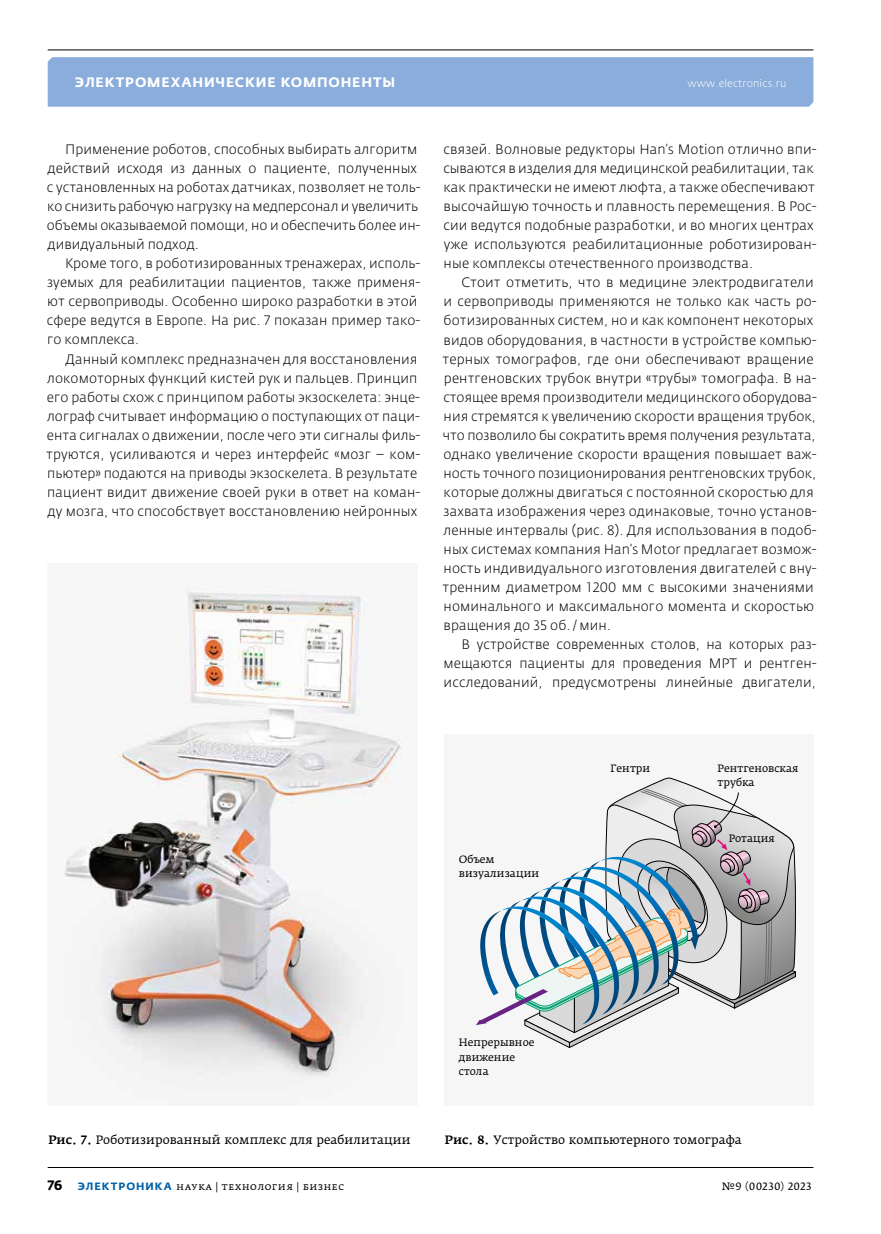
<style>
.page{position:relative;width:881px;height:1234px;background:#fff}
.page>*{position:absolute;margin:0;border:0;box-sizing:border-box;transform-origin:0 0}
.t1{font:300 13.5px/19px "Fedra Sans Pro";letter-spacing:.01em;color:#000}
.t2{font:700 13.5px "Fedra Sans Alt Pro";letter-spacing:.06em;color:#fff}
.t3{font:12px "Fedra Serif A Pro";letter-spacing:.005em;color:#000}
.t4{font:10.5px/14.2px "Fedra Serif A Pro";color:#000}
.t5{font:10.5px "Fedra Serif A Pro";letter-spacing:.02em;color:#000}
.t6{font:300 10.5px "Fedra Sans Pro";letter-spacing:.015em;color:#fff}
.t7{font:10.5px "Fedra Serif A Pro";letter-spacing:.035em;color:#000}
.s1{font-weight:500}
.s2{font-family:"Fedra Sans Pro";font-weight:700;font-size:13.5px}
.s3{font-family:"Fedra Sans Alt Pro";font-weight:700;color:#0061a7}
</style>
<div class="page">
<div style="left:48px;top:57px;width:765px;height:50px;background:#8baddc"></div>
<hr style="left:48px;top:49px;width:765px;height:1px;background:#000">
<hr style="left:48px;top:1166px;width:765px;height:1px;background:#000">
<img style="left:64px;top:587px;width:348px;height:503px">
<div style="left:444px;top:734px;width:369px;height:371px;background:#f6f6f6"></div>
<svg style="left:643px;top:777px;width:55px;height:11px"></svg>
<svg style="left:476px;top:788px;width:320px;height:259px"></svg>
<p class="t2" style="left:75px;top:74px;width:322px">ЭЛЕКТРОМЕХАНИЧЕСКИЕ КОМПОНЕНТЫ</p>
<p class="t6" style="left:687px;top:77px;width:100px">www.electronics.ru</p>
<p class="t1" style="left:47px;top:140px;width:375px;text-indent:18px">Применение роботов, способных выбирать алгоритм действий исходя из данных о пациенте, полученных с установленных на роботах датчиках, позволяет не толь&shy;ко снизить рабочую нагрузку на медперсонал и увеличить объемы оказываемой помощи, но и обеспечить более ин&shy;дивидуальный подход.</p>
<p class="t1" style="left:47px;top:254px;width:375px;text-indent:18px">Кроме того, в роботизированных тренажерах, исполь&shy;зуемых для реабилитации пациентов, также применя&shy;ют сервоприводы. Особенно широко разработки в этой сфере ведутся в Европе. На рис. 7 показан пример тако&shy;го комплекса.</p>
<p class="t1" style="left:46px;top:349px;width:375px;text-indent:19px">Данный комплекс предназначен для восстановления локомоторных функций кистей рук и пальцев. Принцип его работы схож с принципом работы экзоскелета: энце&shy;лограф считывает информацию о поступающих от паци&shy;ента сигналах о движении, после чего эти сигналы филь&shy;труются, усиливаются и через интерфейс «мозг – ком&shy;пьютер» подаются на приводы экзоскелета. В результате пациент видит движение своей руки в ответ на коман&shy;ду мозга, что способствует восстановлению нейронных</p>
<p class="t1" style="left:443px;top:140px;width:375px">связей. Волновые редукторы Han’s Motion отлично впи&shy;сываются в изделия для медицинской реабилитации, так как практически не имеют люфта, а также обеспечивают высочайшую точность и плавность перемещения. В Рос&shy;сии ведутся подобные разработки, и во многих центрах уже используются реабилитационные роботизирован&shy;ные комплексы отечественного производства.</p>
<p class="t1" style="left:442px;top:273px;width:375px;text-indent:19px">Стоит отметить, что в медицине электродвигатели и сервоприводы применяются не только как часть ро&shy;ботизированных систем, но и как компонент некоторых видов оборудования, в частности в устройстве компью&shy;терных томографов, где они обеспечивают вращение рентгеновских трубок внутри «трубы» томографа. В на&shy;стоящее время производители медицинского оборудова&shy;ния стремятся к увеличению скорости вращения трубок, что позволило бы сократить время получения результата, однако увеличение скорости вращения повышает важ&shy;ность точного позиционирования рентгеновских трубок, которые должны двигаться с постоянной скоростью для захвата изображения через одинаковые, точно установ&shy;ленные интервалы (рис. 8). Для использования в подоб&shy;ных системах компания Han’s Motor предлагает возмож&shy;ность индивидуального изготовления двигателей с вну&shy;тренним диаметром 1 200 мм с высокими значениями номинального и максимального момента и скоростью вращения до 35 об./мин.</p>
<p class="t1" style="left:443px;top:634px;width:374px;text-align:justify;text-indent:18px">В устройстве современных столов, на которых раз&shy;мещаются пациенты для проведения МРТ и рентген&shy;исследований, предусмотрены линейные двигатели,</p>
<p class="t4" style="left:458px;top:852px;width:82px">Объем визуализации</p>
<p class="t4" style="left:610px;top:761px;width:41px">Гентри</p>
<p class="t4" style="left:717px;top:761px;width:82px">Рентгеновская трубка</p>
<p class="t4" style="left:728px;top:832px;width:48px">Ротация</p>
<p class="t4" style="left:458px;top:1036px;width:77px">Непрерывное движение стола</p>
<p class="t3" style="left:48px;top:1131px;width:364px"><span class="s1">Рис. 7.</span> Роботизированный комплекс для реабилитации</p>
<p class="t3" style="left:444px;top:1131px;width:298px"><span class="s1">Рис. 8.</span> Устройство компьютерного томографа</p>
<p class="t5" style="left:48px;top:1179px;width:298px"><span class="s2">76</span> <span class="s3">ЭЛЕКТРОНИКА</span> наука | технология | бизнес</p>
<p class="t7" style="left:721px;top:1179px;width:91px">№9 (00230) 2023</p>
</div>
